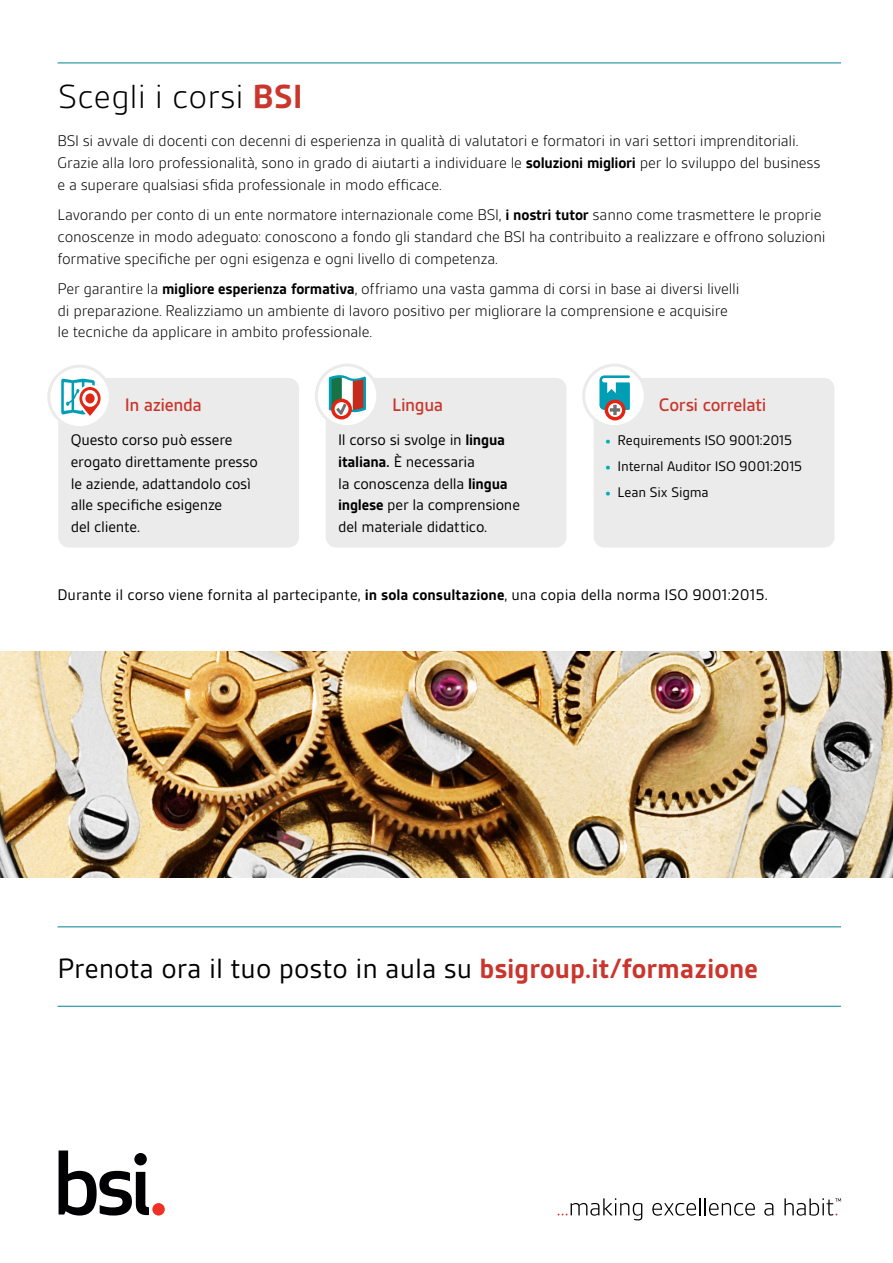
<style>
.page{position:relative;width:893px;height:1263px;background:#fff}
.page>*{position:absolute;margin:0;border:0;box-sizing:border-box;transform-origin:0 0}
.t1{font:300 36px "BSI Gesta";color:#000}
.t2{font:30px "BSI Gesta";color:#000}
.t3{font:500 19.5px "BSI Gesta";letter-spacing:-.015em;color:#ca352c}
.t4{font:300 16.5px/21.8px "BSI Gesta";letter-spacing:-.015em;color:#000}
.t5{font:16.5px/21.8px "BSI Gesta";letter-spacing:-.01em;color:#000}
.t6{font:15px "BSI Gesta";letter-spacing:-.015em;color:#000}
.s1{font-weight:700;color:#ca352c}
.s2{font-weight:700}
.s3{font-weight:700;font-size:16.5px;color:#00acbd}
</style>
<div class="page">
<hr style="left:58px;top:63px;width:783px;height:1px;background:#008193">
<div style="left:326px;top:378px;width:240px;height:170px;background:#eaebea;border-radius:11px"></div>
<svg style="left:316px;top:365px;width:62px;height:62px"></svg>
<div style="left:315px;top:364px;width:64px;height:64px;border:3px solid #eaebea;border-radius:50%"></div>
<div style="left:331px;top:399px;width:21px;height:20px;border:3px solid #e42313;border-radius:50%"></div>
<svg style="left:329px;top:375px;width:37px;height:40px"></svg>
<div style="left:594px;top:378px;width:240px;height:170px;background:#eaebea;border-radius:11px"></div>
<div style="left:584px;top:365px;width:61px;height:62px;background:#fff;border-radius:50%"></div>
<div style="left:582px;top:364px;width:65px;height:64px;border:3px solid #eaebea;border-radius:50%"></div>
<div style="left:605px;top:400px;width:20px;height:20px;border:3px solid #e42313;border-radius:50%"></div>
<svg style="left:599px;top:375px;width:31px;height:40px"></svg>
<div style="left:58px;top:378px;width:241px;height:170px;background:#eaebea;border-radius:11px"></div>
<div style="left:49px;top:366px;width:61px;height:62px;background:#fff;border-radius:50%"></div>
<div style="left:47px;top:365px;width:65px;height:64px;border:3px solid #eaebea;border-radius:50%"></div>
<svg style="left:61px;top:379px;width:40px;height:37px"></svg>
<svg style="left:59px;top:1150px;width:90px;height:65px"></svg>
<div style="left:152px;top:1203px;width:13px;height:12px;background:#ee3124;border-radius:50%"></div>
<svg style="left:558px;top:1198px;width:84px;height:22px"></svg>
<svg style="left:652px;top:1198px;width:103px;height:18px"></svg>
<svg style="left:764px;top:1203px;width:9px;height:13px"></svg>
<svg style="left:784px;top:1198px;width:57px;height:18px"></svg>
<hr style="left:58px;top:926px;width:783px;height:1px;background:#008193">
<hr style="left:58px;top:1006px;width:783px;height:1px;background:#008193">
<img style="left:0;top:652px;width:893px;height:225px">
<h1 class="t1" style="left:58px;top:78px;width:247px">Scegli i corsi <span class="s1">BSI</span></h1>
<p class="t4" style="left:58px;top:130px;width:765px">BSI si avvale di docenti con decenni di esperienza in qualità di valutatori e formatori in vari settori imprenditoriali.<br>Grazie alla loro professionalità, sono in grado di aiutarti a individuare le <span class="s2">soluzioni migliori</span> per lo sviluppo del business e a superare qualsiasi sfida professionale in modo efficace.</p>
<p class="t4" style="left:58px;top:204px;width:769px">Lavorando per conto di un ente normatore internazionale come BSI, <span class="s2">i nostri tutor</span> sanno come trasmettere le proprie conoscenze in modo adeguato: conoscono a fondo gli standard che BSI ha contribuito a realizzare e offrono soluzioni formative specifiche per ogni esigenza e ogni livello di competenza.</p>
<p class="t4" style="left:58px;top:278px;width:683px">Per garantire la <span class="s2">migliore esperienza formativa</span>, offriamo una vasta gamma di corsi in base ai diversi livelli di preparazione. Realizziamo un ambiente di lavoro positivo per migliorare la comprensione e acquisire le tecniche da applicare in ambito professionale.</p>
<p class="t3" style="left:125px;top:394px;width:79px">In azienda</p>
<p class="t5" style="left:71px;top:429px;width:189px">Questo corso può essere erogato direttamente presso le aziende, adattandolo così alle specifiche esigenze<br>del cliente.</p>
<p class="t3" style="left:392px;top:394px;width:53px">Lingua</p>
<p class="t5" style="left:338px;top:429px;width:183px">Il corso si svolge in <span class="s2">lingua italiana.</span> È necessaria<br>la conoscenza della <span class="s2">lingua inglese</span> per la comprensione del materiale didattico.</p>
<p class="t3" style="left:659px;top:394px;width:109px">Corsi correlati</p>
<p class="t6" style="left:605px;top:433px;width:189px"><span class="s3">•</span> Requirements ISO 9001:2015</p>
<p class="t6" style="left:605px;top:459px;width:199px"><span class="s3">•</span> Internal Auditor ISO 9001:2015</p>
<p class="t6" style="left:605px;top:485px;width:105px"><span class="s3">•</span> Lean Six Sigma</p>
<p class="t5" style="left:58px;top:584px;width:712px">Durante il corso viene fornita al partecipante, <span class="s2">in sola consultazione</span>, una copia della norma ISO 9001:2015.</p>
<h2 class="t2" style="left:58px;top:953px;width:702px">Prenota ora il tuo posto in aula su <span class="s1">bsigroup.it/formazione</span></h2>
</div>
